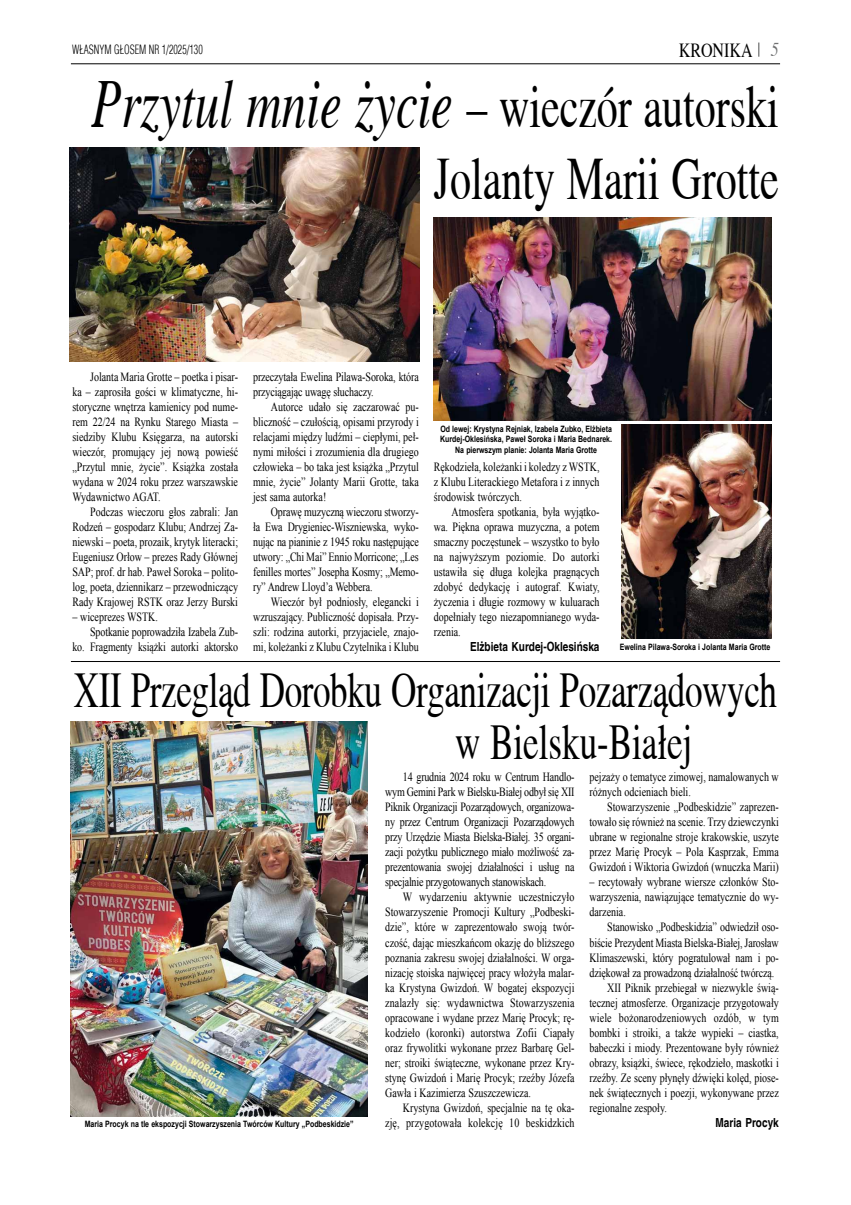
<style>
.page{position:relative;width:851px;height:1205px;background:#fff}
.page>*{position:absolute;margin:0;border:0;box-sizing:border-box;transform-origin:0 0}
.t1{font:italic 70px "Toronto";color:#000;scale:.7 1}
.t2{font:60px "Toronto";color:#000;scale:.7 1}
.t3{font:50px/51.2px "Toronto";letter-spacing:-.01em;color:#000;scale:.7 1}
.t4{font:20px "Toronto";color:#000;scale:.8 1}
.t5{font:12.5px/15px "Times New Roman";color:#000;text-align:justify;scale:.8 1}
.t6{font:700 12.5px "Switzerland";color:#000;scale:.8 1}
.t7{font:300 12.5px "Switzerland Cond";color:#000;scale:.8 1}
.t8{font:700 8.75px/10.5px "Arial";color:#000;text-align:center;scale:.8 1}
.s1{font-style:italic;color:#707172}
.s2{font-style:normal;font-size:60px}
</style>
<div class="page">
<svg style="left:758px;top:43px;width:1px;height:14px"></svg>
<hr style="left:71px;top:64px;width:709px;height:1px;background:#000">
<img style="left:69px;top:147px;width:350px;height:214px">
<img style="left:71px;top:722px;width:296px;height:394px">
<hr style="left:71px;top:661px;width:709px;height:1px;background:#000">
<img style="left:434px;top:218px;width:336px;height:202px">
<img style="left:621px;top:424px;width:149px;height:214px">
<p class="t7" style="left:72px;top:42px;width:165px">W£ASNYM G£OSEM NR 1/2025/130</p>
<h3 class="t4" style="left:678px;top:39px;width:126px">KRONIKA <span class="s1">5</span></h3>
<h1 class="t1" style="left:91px;top:66px;width:983px">Przytul mnie życie <span class="s2">– wieczór autorski</span></h1>
<h2 class="t2" style="left:434px;top:145px;width:494px">Jolanty Marii Grotte</h2>
<p class="t5" style="left:72px;top:369px;width:209px;text-indent:18px">Jolanta Maria Grotte – poetka i pisar&shy;ka – zaprosiła gości w klimatyczne, hi&shy;storyczne wnętrza kamienicy pod nume&shy;rem 22/24 na Rynku Starego Miasta – siedziby Klubu Księgarza, na autorski wieczór, promujący jej nową powieść „Przytul mnie, życie”. Książka została wydana w 2024 roku przez warszawskie Wydawnictwo AGAT.</p>
<p class="t5" style="left:72px;top:504px;width:209px;text-indent:18px">Podczas wieczoru głos zabrali: Jan Rodzeń – gospodarz Klubu; Andrzej Za&shy;niewski – poeta, prozaik, krytyk literacki; Eugeniusz Orłow – prezes Rady Głównej SAP; prof. dr hab. Paweł Soroka – polito&shy;log, poeta, dziennikarz – przewodniczący Rady Krajowej RSTK oraz Jerzy Burski</p>
<p class="t5" style="left:72px;top:609px;width:108px">– wiceprezes WSTK.</p>
<p class="t5" style="left:90px;top:624px;width:186px">Spotkanie poprowadziła Izabela Zub-</p>
<p class="t5" style="left:72px;top:639px;width:209px">ko. Fragmenty książki autorki aktorsko</p>
<p class="t5" style="left:253px;top:369px;width:209px">przeczytała Ewelina Pilawa-Soroka, która przyciągając uwagę słuchaczy.</p>
<p class="t5" style="left:253px;top:399px;width:209px;text-indent:18px">Autorce udało się zaczarować pu&shy;bliczność – czułością, opisami przyrody i relacjami między ludźmi – ciepłymi, peł&shy;nymi miłości i zrozumienia dla drugiego człowieka – bo taka jest książka „Przytul mnie, życie” Jolanty Marii Grotte, taka jest sama autorka!</p>
<p class="t5" style="left:253px;top:504px;width:209px;text-indent:18px">Oprawę muzyczną wieczoru stworzy&shy;ła Ewa Drygieniec-Wiszniewska, wyko&shy;nując na pianinie z 1945 roku następujące utwory: „Chi Mai” Ennio Morricone; „Les fenilles mortes” Josepha Kosmy; „Memo&shy;ry” Andrew Lloyd’a Webbera.</p>
<p class="t5" style="left:253px;top:594px;width:209px;text-indent:18px">Wieczór był podniosły, elegancki i wzruszający. Publiczność dopisała. Przy&shy;szli: rodzina autorki, przyjaciele, znajo&shy;mi, koleżanki z Klubu Czytelnika i Klubu</p>
<p class="t8" style="left:440px;top:424px;width:216px">Od lewej: Krystyna Rejniak, Izabela Zubko, Elżbieta<br>Kurdej-Oklesińska, Paweł Soroka i Maria Bednarek.<br>Na pierwszym planie: Jolanta Maria Grotte</p>
<p class="t5" style="left:434px;top:459px;width:209px">Rękodzieła, koleżanki i koledzy z WSTK, z Klubu Literackiego Metafora i z innych środowisk twórczych.</p>
<p class="t5" style="left:434px;top:504px;width:209px;text-indent:18px">Atmosfera spotkania, była wyjątko&shy;wa. Piękna oprawa muzyczna, a potem smaczny poczęstunek – wszystko to było na najwyższym poziomie. Do autorki ustawiła się długa kolejka pragnących zdobyć dedykację i autograf. Kwiaty, życzenia i długie rozmowy w kuluarach dopełniały tego niezapomnianego wyda&shy;rzenia.</p>
<p class="t6" style="left:470px;top:639px;width:163px">Elżbieta Kurdej-Oklesińska</p>
<p class="t8" style="left:620px;top:641px;width:189px">Ewelina Pilawa-Soroka i Jolanta Maria Grotte</p>
<h3 class="t3" style="left:455px;top:665px;width:461px;text-indent:-381px">XII Przegląd Dorobku Organizacji Pozarządowych w Bielsku-Białej</h3>
<p class="t8" style="left:85px;top:1118px;width:337px">Maria Procyk na tle ekspozycji Stowarzyszenia Twórców Kultury „Podbeskidzie”</p>
<p class="t5" style="left:385px;top:769px;width:238px;text-indent:18px">14 grudnia 2024 roku w Centrum Handlo&shy;wym Gemini Park w Bielsku-Białej odbył się XII Piknik Organizacji Pozarządowych, organizowa&shy;ny przez Centrum Organizacji Pozarządowych przy Urzędzie Miasta Bielska-Białej. 35 organi&shy;zacji pożytku publicznego miało możliwość za&shy;prezentowania swojej działalności i usług na specjalnie przygotowanych stanowiskach.</p>
<p class="t5" style="left:385px;top:889px;width:238px;text-indent:18px">W wydarzeniu aktywnie uczestniczyło Stowarzyszenie Promocji Kultury „Podbeski&shy;dzie”, które w zaprezentowało swoją twór&shy;czość, dając mieszkańcom okazję do bliższego poznania zakresu swojej działalności. W orga&shy;nizację stoiska najwięcej pracy włożyła malar&shy;ka Krystyna Gwizdoń. W bogatej ekspozycji znalazły się: wydawnictwa Stowarzyszenia opracowane i wydane przez Marię Procyk; rę&shy;kodzieło (koronki) autorstwa Zofii Ciapały oraz frywolitki wykonane przez Barbarę Gel&shy;ner; stroiki świąteczne, wykonane przez Kry&shy;stynę Gwizdoń i Marię Procyk; rzeźby Józefa Gawła i Kazimierza Szuszczewicza.</p>
<p class="t5" style="left:385px;top:1099px;width:238px;text-align:right">Krystyna Gwizdoń, specjalnie na tę oka-<br>zję, przygotowała kolekcję 10 beskidzkich</p>
<p class="t5" style="left:589px;top:769px;width:238px">pejzaży o tematyce zimowej, namalowanych w różnych odcieniach bieli.</p>
<p class="t5" style="left:589px;top:799px;width:238px;text-indent:18px">Stowarzyszenie „Podbeskidzie” zaprezen&shy;towało się również na scenie. Trzy dziewczynki ubrane w regionalne stroje krakowskie, uszyte przez Marię Procyk – Pola Kasprzak, Emma Gwizdoń i Wiktoria Gwizdoń (wnuczka Marii)</p>
<p class="t5" style="left:589px;top:874px;width:238px">– recytowały wybrane wiersze członków Sto&shy;warzyszenia, nawiązujące tematycznie do wy&shy;darzenia.</p>
<p class="t5" style="left:607px;top:919px;width:216px">Stanowisko „Podbeskidzia” odwiedził oso-</p>
<p class="t5" style="left:589px;top:934px;width:238px">biście Prezydent Miasta Bielska-Białej, Jarosław</p>
<p class="t5" style="left:589px;top:949px;width:238px">Klimaszewski, który pogratulował nam i po-</p>
<p class="t5" style="left:589px;top:964px;width:232px">dziękował za prowadzoną działalność twórczą.</p>
<p class="t5" style="left:607px;top:979px;width:216px">XII Piknik przebiegał w niezwykle świą-</p>
<p class="t5" style="left:589px;top:994px;width:238px">tecznej atmosferze. Organizacje przygotowały</p>
<p class="t5" style="left:589px;top:1009px;width:238px">wiele bożonarodzeniowych ozdób, w tym</p>
<p class="t5" style="left:589px;top:1024px;width:238px">bombki i stroiki, a także wypieki – ciastka,</p>
<p class="t5" style="left:589px;top:1039px;width:238px">babeczki i miody. Prezentowane były również</p>
<p class="t5" style="left:589px;top:1054px;width:238px">obrazy, książki, świece, rękodzieło, maskotki i</p>
<p class="t5" style="left:589px;top:1069px;width:238px">rzeźby. Ze sceny płynęły dźwięki kolęd, piose-</p>
<p class="t5" style="left:589px;top:1084px;width:238px">nek świątecznych i poezji, wykonywane przez</p>
<p class="t5" style="left:589px;top:1099px;width:98px">regionalne zespoły.</p>
<p class="t6" style="left:715px;top:1114px;width:80px">Maria Procyk</p>
</div>
